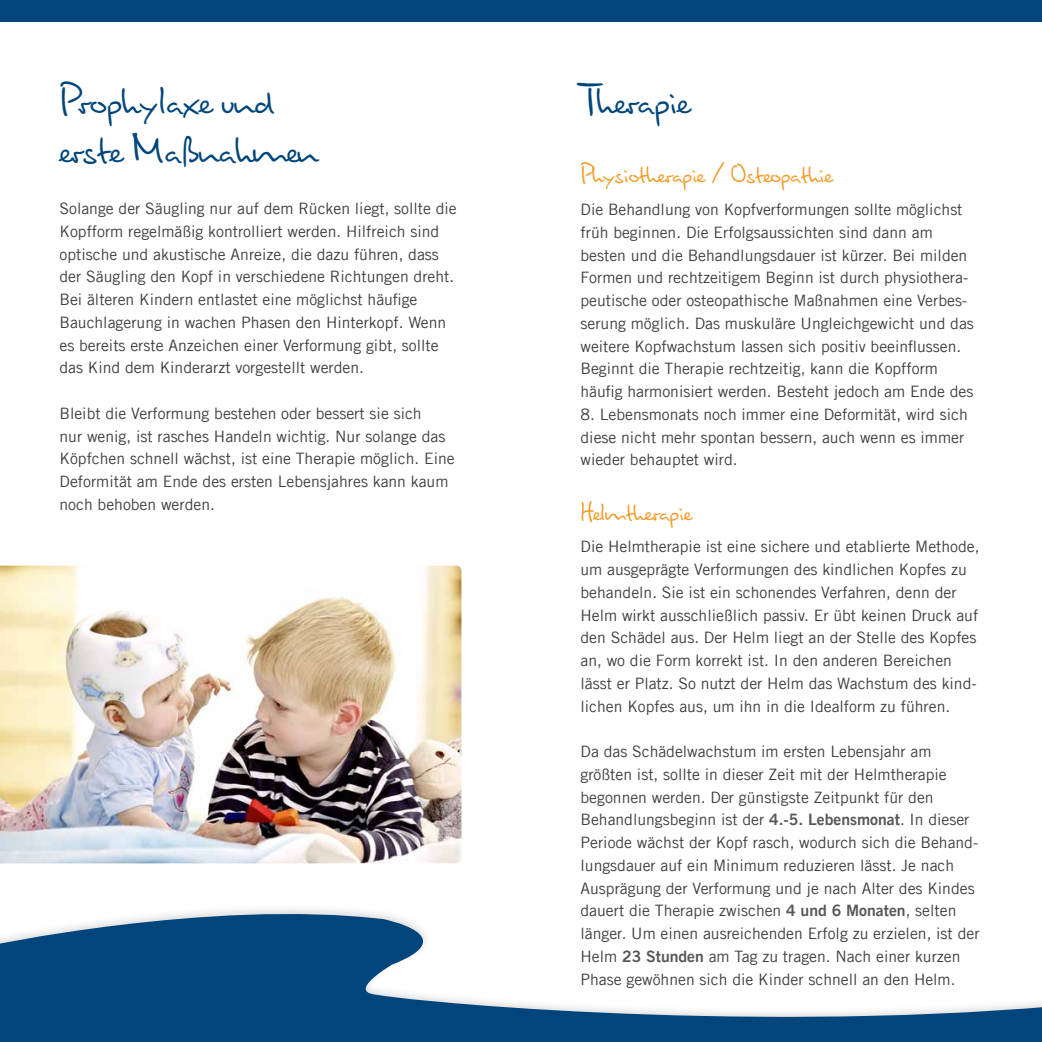
<style>
.page{position:relative;width:1042px;height:1042px;background:#fff}
.page>*{position:absolute;margin:0;border:0;box-sizing:border-box;transform-origin:0 0}
.t1{font:42px/49px "Brouet Handwriting";color:#00457b}
.t2{font:26.25px "Brouet Handwriting";color:#f39a25}
.t3{font:15.75px/22.8px "Trade Gothic LT Com";color:#3e3d40}
.s1{font-family:"Trade Gothic LT Com Bd 2";color:#58585a}
</style>
<div class="page">
<svg style="left:0;top:909px;width:1042px;height:133px"></svg>
<div style="left:0;top:0;width:1042px;height:21px;background:#00457b"></div>
<img style="left:0;top:566px;width:461px;height:297px">
<h1 class="t1" style="left:60px;top:75px;width:260px">Prophylaxe und erste Maßnahmen</h1>
<p class="t3" style="left:60px;top:197px;width:399px">Solange der Säugling nur auf dem Rücken liegt, sollte die Kopfform regelmäßig kontrolliert werden. Hilfreich sind optische und akustische Anreize, die dazu führen, dass der Säugling den Kopf in verschiedene Richtungen dreht.<br>Bei älteren Kindern entlastet eine möglichst häufige Bauchlagerung in wachen Phasen den Hinterkopf. Wenn es bereits erste Anzeichen einer Verformung gibt, sollte das Kind dem Kinderarzt vorgestellt werden.</p>
<p class="t3" style="left:60px;top:402px;width:397px">Bleibt die Verformung bestehen oder bessert sie sich<br>nur wenig, ist rasches Handeln wichtig. Nur solange das Köpfchen schnell wächst, ist eine Therapie möglich. Eine Deformität am Ende des ersten Lebensjahres kann kaum noch behoben werden.</p>
<h1 class="t1" style="left:580px;top:75px;width:110px">Therapie</h1>
<h2 class="t2" style="left:580px;top:157px;width:253px">Physiotherapie / Osteopathie</h2>
<p class="t3" style="left:580px;top:198px;width:395px">Die Behandlung von Kopfverformungen sollte möglichst früh beginnen. Die Erfolgsaussichten sind dann am besten und die Behandlungsdauer ist kürzer. Bei milden Formen und rechtzeitigem Beginn ist durch physiothera&shy;peutische oder osteopathische Maßnahmen eine Verbes&shy;serung möglich. Das muskuläre Ungleichgewicht und das weitere Kopfwachstum lassen sich positiv beeinflussen.<br>Beginnt die Therapie rechtzeitig, kann die Kopfform häufig harmonisiert werden. Besteht jedoch am Ende des</p>
<p class="t3" style="left:580px;top:402px;width:389px">8. Lebensmonats noch immer eine Deformität, wird sich diese nicht mehr spontan bessern, auch wenn es immer wieder behauptet wird.</p>
<h2 class="t2" style="left:580px;top:494px;width:112px">Helmtherapie</h2>
<p class="t3" style="left:580px;top:535px;width:400px">Die Helmtherapie ist eine sichere und etablierte Methode, um ausgeprägte Verformungen des kindlichen Kopfes zu behandeln. Sie ist ein schonendes Verfahren, denn der Helm wirkt ausschließlich passiv. Er übt keinen Druck auf den Schädel aus. Der Helm liegt an der Stelle des Kopfes an, wo die Form korrekt ist. In den anderen Bereichen lässt er Platz. So nutzt der Helm das Wachstum des kind&shy;lichen Kopfes aus, um ihn in die Idealform zu führen.</p>
<p class="t3" style="left:580px;top:740px;width:400px">Da das Schädelwachstum im ersten Lebensjahr am größten ist, sollte in dieser Zeit mit der Helmtherapie begonnen werden. Der günstigste Zeitpunkt für den Behandlungsbeginn ist der <span class="s1">4.-5. Lebensmonat</span>. In dieser Periode wächst der Kopf rasch, wodurch sich die Behand&shy;lungsdauer auf ein Minimum reduzieren lässt. Je nach Ausprägung der Verformung und je nach Alter des Kindes dauert die Therapie zwischen <span class="s1">4 und 6 Monaten</span>, selten länger. Um einen ausreichenden Erfolg zu erzielen, ist der Helm <span class="s1">23 Stunden</span> am Tag zu tragen. Nach einer kurzen Phase gewöhnen sich die Kinder schnell an den Helm.</p>
</div>
